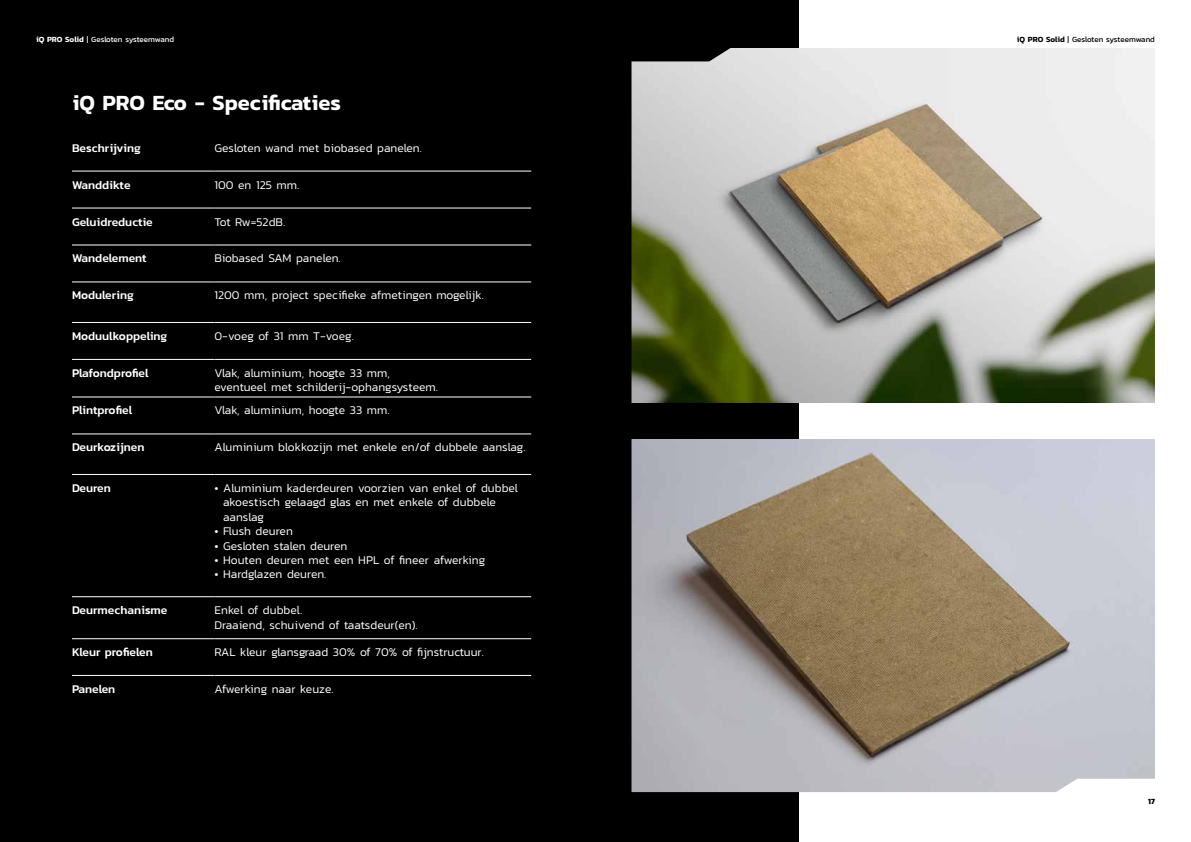
<style>
.page{position:relative;width:1191px;height:842px;background:#fff}
.page>*{position:absolute;margin:0;border:0;box-sizing:border-box;transform-origin:0 0}
.t1{font:600 22px "Kanit";color:#fff}
.t2{font:300 12px/14.4px "Kanit";color:#fff}
.t3{font:500 12px "Kanit";color:#fff}
.t4{font:300 12px "Kanit";letter-spacing:-.02em;color:#fff}
.t5{font:8px "Kanit";color:#000}
.t6{font:8px "Kanit";color:#fff}
.t7{font:700 8px "Kanit";color:#000}
.s1{font-weight:600}
</style>
<div class="page">
<div style="left:0;top:0;width:798px;height:842px;background:#000"></div>
<img style="left:631px;top:439px;width:524px;height:353px">
<img style="left:631px;top:48px;width:524px;height:355px">
<hr style="left:72px;top:171px;width:142px;height:1px;background:#fff">
<hr style="left:214px;top:171px;width:317px;height:1px;background:#fff">
<hr style="left:72px;top:208px;width:142px;height:1px;background:#fff">
<hr style="left:214px;top:208px;width:317px;height:1px;background:#fff">
<hr style="left:72px;top:245px;width:142px;height:1px;background:#fff">
<hr style="left:214px;top:245px;width:317px;height:1px;background:#fff">
<hr style="left:72px;top:282px;width:142px;height:1px;background:#fff">
<hr style="left:214px;top:282px;width:317px;height:1px;background:#fff">
<hr style="left:72px;top:322px;width:142px;height:1px;background:#fff">
<hr style="left:214px;top:322px;width:317px;height:1px;background:#fff">
<hr style="left:72px;top:359px;width:142px;height:1px;background:#fff">
<hr style="left:214px;top:359px;width:317px;height:1px;background:#fff">
<hr style="left:72px;top:397px;width:142px;height:1px;background:#fff">
<hr style="left:214px;top:397px;width:317px;height:1px;background:#fff">
<hr style="left:72px;top:434px;width:142px;height:1px;background:#fff">
<hr style="left:214px;top:434px;width:317px;height:1px;background:#fff">
<hr style="left:72px;top:474px;width:142px;height:1px;background:#fff">
<hr style="left:214px;top:474px;width:317px;height:1px;background:#fff">
<hr style="left:72px;top:596px;width:142px;height:1px;background:#fff">
<hr style="left:214px;top:596px;width:317px;height:1px;background:#fff">
<hr style="left:72px;top:638px;width:142px;height:1px;background:#fff">
<hr style="left:214px;top:638px;width:317px;height:1px;background:#fff">
<hr style="left:72px;top:675px;width:142px;height:1px;background:#fff">
<hr style="left:214px;top:675px;width:317px;height:1px;background:#fff">
<p class="t6" style="left:36px;top:34px;width:140px"><span class="s1">iQ PRO Solid</span> | Gesloten systeemwand</p>
<h1 class="t1" style="left:72px;top:85px;width:270px">iQ PRO Eco - Specificaties</h1>
<p class="t3" style="left:72px;top:138px;width:70px">Beschrijving</p>
<p class="t2" style="left:214px;top:140px;width:209px">Gesloten wand met biobased panelen.</p>
<p class="t3" style="left:72px;top:176px;width:60px">Wanddikte</p>
<p class="t2" style="left:214px;top:177px;width:86px">100 en 125 mm.</p>
<p class="t3" style="left:72px;top:212px;width:82px">Geluidreductie</p>
<p class="t4" style="left:214px;top:213px;width:72px">Tot Rw=52dB.</p>
<p class="t3" style="left:72px;top:249px;width:76px">Wandelement</p>
<p class="t2" style="left:214px;top:251px;width:128px">Biobased SAM panelen.</p>
<p class="t3" style="left:72px;top:286px;width:63px">Modulering</p>
<p class="t2" style="left:214px;top:288px;width:271px">1200 mm, project specifieke afmetingen mogelijk.</p>
<p class="t3" style="left:72px;top:327px;width:97px">Moduulkoppeling</p>
<p class="t2" style="left:214px;top:329px;width:141px">0-voeg of 31 mm T-voeg.</p>
<p class="t3" style="left:72px;top:364px;width:78px">Plafondprofiel</p>
<p class="t2" style="left:214px;top:365px;width:225px">Vlak, aluminium, hoogte 33 mm, eventueel met schilderij-ophangsysteem.</p>
<p class="t3" style="left:72px;top:401px;width:62px">Plintprofiel</p>
<p class="t2" style="left:214px;top:403px;width:176px">Vlak, aluminium, hoogte 33 mm.</p>
<p class="t3" style="left:72px;top:438px;width:74px">Deurkozijnen</p>
<p class="t2" style="left:214px;top:440px;width:312px">Aluminium blokkozijn met enkele en/of dubbele aanslag.</p>
<p class="t3" style="left:72px;top:479px;width:40px">Deuren</p>
<p class="t2" style="left:223px;top:481px;width:296px;text-indent:-9px">• Aluminium kaderdeuren voorzien van enkel of dubbel akoestisch gelaagd glas en met enkele of dubbele aanslag</p>
<p class="t2" style="left:214px;top:524px;width:80px">• Flush deuren</p>
<p class="t2" style="left:214px;top:538px;width:134px">• Gesloten stalen deuren</p>
<p class="t2" style="left:214px;top:553px;width:272px">• Houten deuren met een HPL of fineer afwerking</p>
<p class="t2" style="left:214px;top:567px;width:113px">• Hardglazen deuren.</p>
<p class="t3" style="left:72px;top:601px;width:97px">Deurmechanisme</p>
<p class="t2" style="left:214px;top:603px;width:205px">Enkel of dubbel.<br>Draaiend, schuivend of taatsdeur(en).</p>
<p class="t3" style="left:72px;top:643px;width:82px">Kleur profielen</p>
<p class="t2" style="left:214px;top:645px;width:271px">RAL kleur glansgraad 30% of 70% of fijnstructuur.</p>
<p class="t3" style="left:72px;top:680px;width:45px">Panelen</p>
<p class="t2" style="left:214px;top:681px;width:120px">Afwerking naar keuze.</p>
<p class="t5" style="left:1016px;top:34px;width:140px"><span class="s1">iQ PRO Solid</span> | Gesloten systeemwand</p>
<p class="t7" style="left:1148px;top:795px;width:8px">17</p>
</div>
